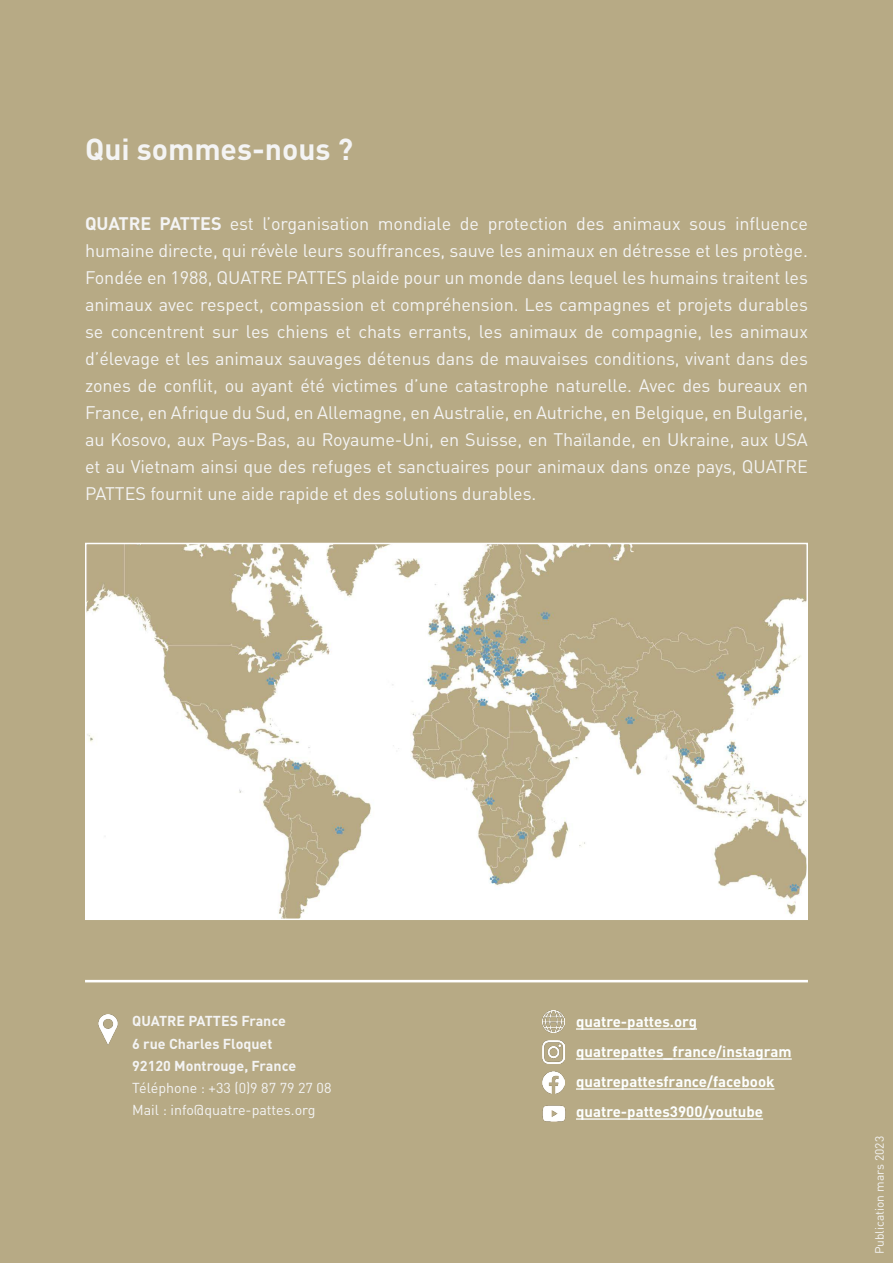
<style>
.page{position:relative;width:893px;height:1263px;background:#fff}
.page>*{position:absolute;margin:0;border:0;box-sizing:border-box;transform-origin:0 0}
.t1{font:700 30px "DIN Pro";color:#f4f4f4}
.impressum{font:18px/27px "DIN Pro";letter-spacing:-.005em;color:#f4f4f4;text-align:justify}
.t2{font:700 15px "DIN Pro";color:#fdffff}
.t3{font:700 14.25px "DIN Pro";color:#f4f4f4}
.t4{font:14.25px "DIN Pro";color:#f4f4f4}
.t5{font:12px "DIN Pro";color:#f4f4f4}
.s1{font-weight:700}
</style>
<div class="page">
<div style="left:0;top:1px;width:893px;height:1262px;background:#b7aa85"></div>
<img style="left:98px;top:1014px;width:20px;height:30px">
<hr style="left:576px;top:1028px;width:121px;height:2px;background:#fdffff">
<hr style="left:576px;top:1058px;width:216px;height:2px;background:#fdffff">
<hr style="left:576px;top:1088px;width:199px;height:2px;background:#fdffff">
<hr style="left:576px;top:1118px;width:187px;height:2px;background:#fdffff">
<img style="left:542px;top:1071px;width:23px;height:23px">
<img style="left:542px;top:1105px;width:24px;height:17px">
<img style="left:542px;top:1040px;width:23px;height:23px">
<img style="left:542px;top:1010px;width:23px;height:23px">
<hr style="left:85px;top:980px;width:723px;height:2px;background:#fff">
<img style="left:88px;top:546px;width:717px;height:371px">
<div style="left:85px;top:543px;width:723px;height:377px;border:2px solid #fff"></div>
<p class="t1" style="left:85px;top:125px;width:270px">Qui sommes-nous ?</p>
<p class="impressum" style="left:85px;top:209px;width:724px"><span class="s1">QUATRE PATTES</span> est l’organisation mondiale de protection des animaux sous influence humaine directe, qui révèle leurs souffrances, sauve les animaux en détresse et les protège.<br>Fondée en 1988, QUATRE PATTES plaide pour un monde dans lequel les humains traitent les animaux avec respect, compassion et compréhension. Les campagnes et projets durables se concentrent sur les chiens et chats errants, les animaux de compagnie, les animaux d’élevage et les animaux sauvages détenus dans de mauvaises conditions, vivant dans des zones de conflit, ou ayant été victimes d’une catastrophe naturelle. Avec des bureaux en France, en Afrique du Sud, en Allemagne, en Australie, en Autriche, en Belgique, en Bulgarie, au Kosovo, aux Pays-Bas, au Royaume-Uni, en Suisse, en Thaïlande, en Ukraine, aux USA et au Vietnam ainsi que des refuges et sanctuaires pour animaux dans onze pays, QUATRE PATTES fournit une aide rapide et des solutions durables.</p>
<p class="t3" style="left:132px;top:1010px;width:155px">QUATRE PATTES France</p>
<p class="t3" style="left:132px;top:1032px;width:142px">6 rue Charles Floquet</p>
<p class="t3" style="left:132px;top:1055px;width:166px">92120 Montrouge, France</p>
<p class="t4" style="left:132px;top:1077px;width:201px">Téléphone : +33 (0)9 87 79 27 08</p>
<p class="t4" style="left:132px;top:1099px;width:185px">Mail : info@quatre-pattes.org</p>
<p class="t2" style="left:576px;top:1010px;width:122px">quatre-pattes.org</p>
<p class="t2" style="left:576px;top:1040px;width:217px">quatrepattes_france/instagram</p>
<p class="t2" style="left:576px;top:1070px;width:200px">quatrepattesfrance/facebook</p>
<p class="t2" style="left:576px;top:1100px;width:189px">quatre-pattes3900/youtube</p>
<p class="t5" style="left:870px;top:1254px;width:120px;rotate:-90deg">Publication mars 2023</p>
</div>
